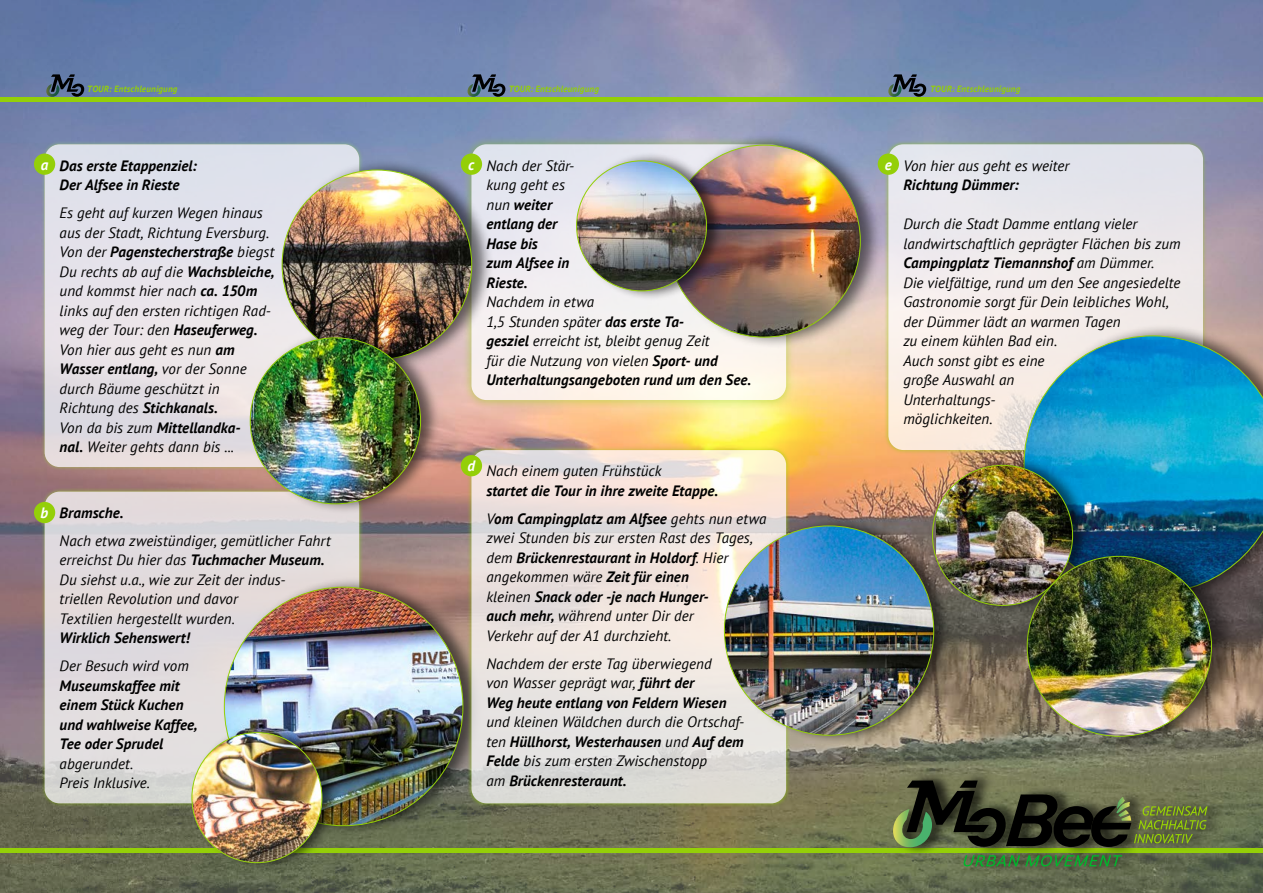
<style>
.page{position:relative;width:1263px;height:893px;background:#fff}
.page>*{position:absolute;margin:0;border:0;box-sizing:border-box;transform-origin:0 0}
.t1{font:italic 15px/19.5px "PT Sans";letter-spacing:.005em;color:#000}
.t2{font:italic 700 15px/19.5px "PT Sans";letter-spacing:.005em;color:#000}
.t3{font:italic 700 15px "PT Sans";color:#fff}
.t4{font:italic 700 9px "PT Sans";letter-spacing:.02em;color:#94cf08}
.s1{font-weight:700}
.s2{font-weight:400}
</style>
<div class="page">
<img style="left:0;top:0;width:1263px;height:893px">
<hr style="left:0;top:849px;width:1263px;height:4px;background:#94cf08">
<hr style="left:0;top:98px;width:1263px;height:4px;background:#94cf08">
<svg style="left:46px;top:74px;width:38px;height:23px"></svg>
<svg style="left:467px;top:74px;width:38px;height:23px"></svg>
<svg style="left:888px;top:74px;width:38px;height:23px"></svg>
<div style="left:893px;top:771px;width:357px;height:104px;background:#000;opacity:.75"></div>
<svg style="left:963px;top:855px;width:159px;height:11px;background:#3a783a"></svg>
<svg style="left:893px;top:779px;width:343px;height:68px;background:#4b5234"></svg>
<div style="left:462px;top:135px;width:333px;height:275px;background:#94cf08;opacity:.75"></div>
<div style="left:471px;top:144px;width:315px;height:256px;background:linear-gradient(to bottom,#dfe3f0,#fef6ee);border-radius:15px"></div>
<div style="left:461px;top:154px;width:21px;height:21px;background:#94cf08;border-radius:50%"></div>
<div style="left:41px;top:140px;width:322px;height:331px;background:#94cf08;opacity:.75"></div>
<div style="left:45px;top:144px;width:314px;height:323px;background:#e3e1ea;border-radius:15px"></div>
<div style="left:34px;top:154px;width:21px;height:21px;background:#94cf08;border-radius:50%"></div>
<div style="left:281px;top:159px;width:212px;height:212px;background:#000;opacity:.55"></div>
<img style="left:282px;top:170px;width:190px;height:190px;border-radius:95px">
<div style="left:41px;top:488px;width:322px;height:319px;background:#94cf08;opacity:.75"></div>
<div style="left:45px;top:492px;width:314px;height:311px;background:linear-gradient(to right,#dfdadc,#e0dbdc);border-radius:15px"></div>
<div style="left:34px;top:502px;width:21px;height:21px;background:#94cf08;border-radius:50%"></div>
<div style="left:223px;top:576px;width:260px;height:260px;background:#000;opacity:.55"></div>
<img style="left:224px;top:587px;width:239px;height:239px;border-radius:119px">
<div style="left:191px;top:723px;width:149px;height:149px;background:#000;opacity:.55"></div>
<img style="left:192px;top:733px;width:130px;height:130px;border-radius:65px">
<div style="left:467px;top:446px;width:323px;height:362px;background:#94cf08;opacity:.75"></div>
<svg style="left:471px;top:450px;width:315px;height:353px;background:#e9e2dc"></svg>
<div style="left:461px;top:455px;width:21px;height:21px;background:#94cf08;border-radius:50%"></div>
<div style="left:723px;top:516px;width:228px;height:228px;background:#000;opacity:.55"></div>
<img style="left:724px;top:526px;width:210px;height:209px;border-radius:105px">
<div style="left:884px;top:140px;width:323px;height:314px;background:#94cf08;opacity:.75"></div>
<div style="left:888px;top:144px;width:315px;height:306px;background:linear-gradient(to bottom,#e3e6f0,#feeee1);border-radius:15px"></div>
<div style="left:878px;top:154px;width:21px;height:21px;background:#94cf08;border-radius:50%"></div>
<div style="left:1023px;top:325px;width:240px;height:280px;background:#000;opacity:.55"></div>
<svg style="left:1024px;top:335px;width:239px;height:259px;background:#2a97be"></svg>
<div style="left:931px;top:455px;width:160px;height:160px;background:#000;opacity:.55"></div>
<img style="left:936px;top:465px;width:136px;height:140px">
<div style="left:1025px;top:540px;width:216px;height:212px;background:#000;opacity:.55"></div>
<img style="left:1027px;top:556px;width:184px;height:180px">
<div style="left:667px;top:133px;width:216px;height:216px;background:#000;opacity:.55"></div>
<img style="left:668px;top:145px;width:192px;height:192px;border-radius:96px">
<div style="left:575px;top:151px;width:150px;height:150px;background:#000;opacity:.55"></div>
<img style="left:577px;top:161px;width:130px;height:130px;border-radius:65px">
<div style="left:249px;top:327px;width:192px;height:187px;background:#000;opacity:.55"></div>
<img style="left:250px;top:338px;width:171px;height:166px">
<p class="t4" style="left:87px;top:83px;width:92px">TOUR: Entschleunigung</p>
<p class="t4" style="left:509px;top:83px;width:92px">TOUR: Entschleunigung</p>
<p class="t4" style="left:930px;top:83px;width:92px">TOUR: Entschleunigung</p>
<p class="t3" style="left:41px;top:155px;width:9px">a</p>
<p class="t3" style="left:41px;top:503px;width:9px">b</p>
<p class="t2" style="left:60px;top:155px;width:139px">Das erste Etappenziel:</p>
<p class="t3" style="left:468px;top:155px;width:8px">c</p>
<p class="t2" style="left:60px;top:175px;width:121px">Der Alfsee in Rieste</p>
<p class="t1" style="left:60px;top:203px;width:216px">Es geht auf kurzen Wegen hinaus aus der Stadt, Richtung Eversburg.<br>Von der <span class="s1">Pagenstecherstraße</span> biegst<br>Du rechts ab auf die <span class="s1">Wachsbleiche, </span>und kommst hier nach <span class="s1">ca. 150m </span>links auf den ersten richtigen Rad&shy;weg der Tour: den <span class="s1">Haseuferweg.<br></span>Von hier aus geht es nun <span class="s1">am<br>Wasser entlang,</span> vor der Sonne durch Bäume geschützt in<br>Richtung des <span class="s1">Stichkanals.<br></span>Von da bis zum <span class="s1">Mittellandka-<br>nal.</span> Weiter gehts dann bis ...</p>
<p class="t2" style="left:60px;top:502px;width:65px">Bramsche.</p>
<p class="t1" style="left:60px;top:530px;width:273px">Nach etwa zweistündiger, gemütlicher Fahrt erreichst Du hier das <span class="s1">Tuchmacher Museum.<br></span>Du siehst u.a., wie zur Zeit der indus&shy;triellen Revolution und davor<br>Textilien hergestellt wurden.</p>
<p class="t2" style="left:60px;top:628px;width:132px">Wirklich Sehenswert!</p>
<p class="t1" style="left:60px;top:656px;width:131px">Der Besuch wird vom</p>
<p class="t2" style="left:60px;top:675px;width:139px">Museumskaffee mit einem Stück Kuchen und wahlweise Kaffee,<br>Tee oder Sprudel</p>
<p class="t1" style="left:60px;top:753px;width:92px">abgerundet.<br>Preis Inklusive.</p>
<p class="t3" style="left:467px;top:456px;width:9px">d</p>
<p class="t2" style="left:486px;top:155px;width:89px"><span class="s2">Nach der Stär&shy;kung geht es nun</span> weiter entlang der<br>Hase bis<br>zum Alfsee in<br>Rieste.</p>
<p class="t1" style="left:486px;top:292px;width:266px">Nachdem in etwa<br>1,5 Stunden später <span class="s1">das erste Ta-<br>gesziel</span> erreicht ist, bleibt genug Zeit<br>für die Nutzung von vielen <span class="s1">Sport- und Unterhaltungsangeboten rund um den See.</span></p>
<p class="t1" style="left:486px;top:461px;width:177px">Nach einem guten Frühstück</p>
<p class="t2" style="left:486px;top:476px;width:281px;line-height:28px">startet die Tour in ihre zweite Etappe.<br><span class="s2">V</span>om Campingplatz am Alfsee <span class="s2">gehts nun etwa</span></p>
<p class="t1" style="left:486px;top:528px;width:268px">zwei Stunden bis zur ersten Rast des Tages, dem <span class="s1">Brückenrestaurant in Holdorf</span>. Hier angekommen wäre <span class="s1">Zeit für einen<br></span>kleinen <span class="s1">Snack oder -je nach Hunger-<br>auch mehr,</span> während unter Dir der<br>Verkehr auf der A1 durchzieht.</p>
<p class="t1" style="left:486px;top:653px;width:242px">Nachdem der erste Tag überwiegend von Wasser geprägt war, <span class="s1">führt der<br>Weg heute entlang von Feldern Wiesen</span></p>
<p class="t1" style="left:486px;top:712px;width:259px">und kleinen Wäldchen durch die Ortschaf&shy;ten <span class="s1">Hüllhorst, Westerhausen</span> und <span class="s1">Auf dem Felde</span> bis zum ersten Zwischenstopp<br>am <span class="s1">Brückenresteraunt.</span></p>
<p class="t3" style="left:885px;top:155px;width:8px">e</p>
<p class="t1" style="left:903px;top:155px;width:168px">Von hier aus geht es weiter</p>
<p class="t2" style="left:903px;top:175px;width:117px">Richtung Dümmer:</p>
<p class="t1" style="left:903px;top:214px;width:279px">Durch die Stadt Damme entlang vieler landwirtschaftlich geprägter Flächen bis zum<br><span class="s1">Campingplatz Tiemannshof</span> am Dümmer.<br>Die vielfältige, rund um den See angesiedelte<br>Gastronomie sorgt für Dein leibliches Wohl, der Dümmer lädt an warmen Tagen<br>zu einem kühlen Bad ein.<br>Auch sonst gibt es eine<br>große Auswahl an<br>Unterhaltungs-<br>möglichkeiten.</p>
</div>
